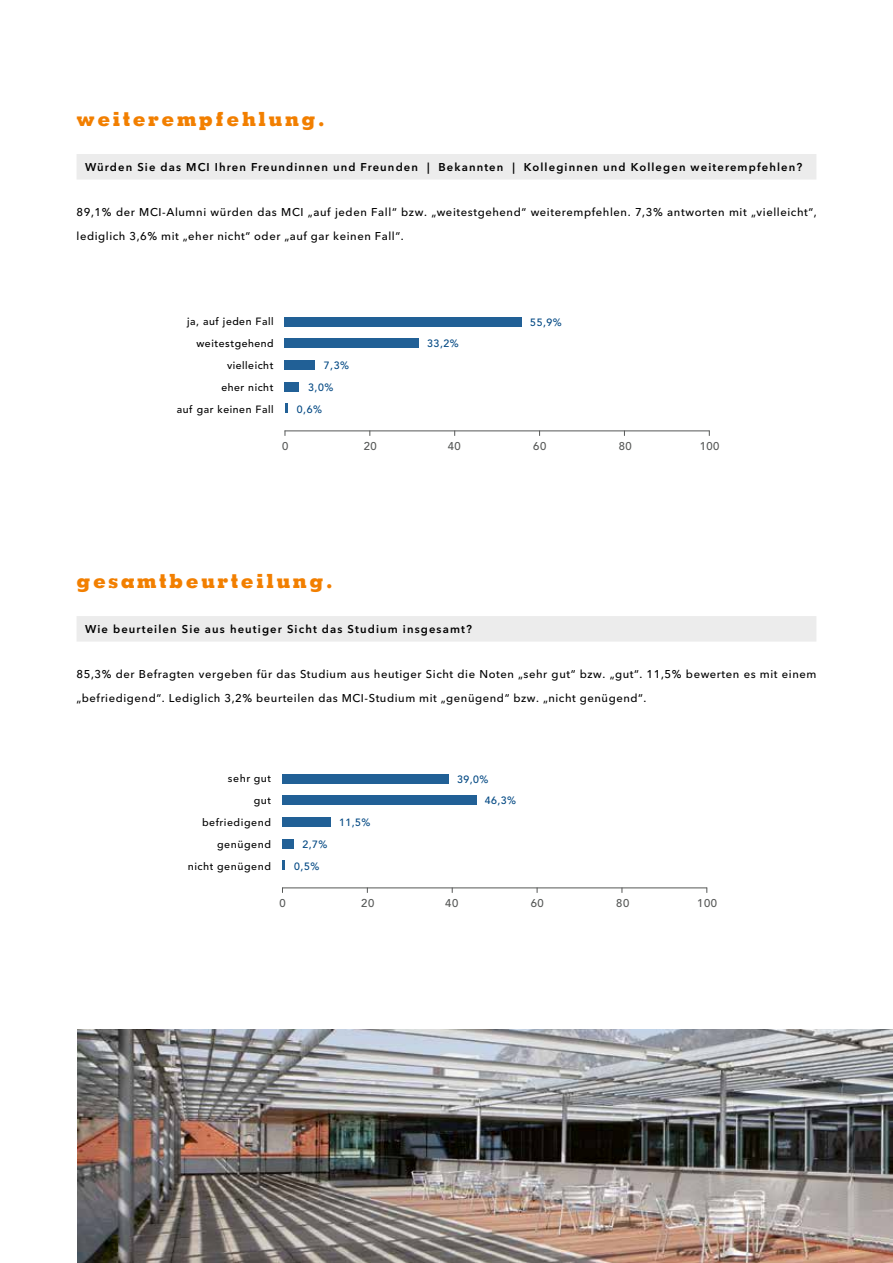
<style>
.page{position:relative;width:893px;height:1263px;background:#fff}
.page>*{position:absolute;margin:0;border:0;box-sizing:border-box;transform-origin:0 0}
.t1{font:800 19.5px "Memphis";letter-spacing:.125em;color:#f27f00}
.t2{font:500 11.25px/24px "Avenir Next LT Pro";letter-spacing:.05em;color:#000}
.t3{font:600 11.25px "Avenir Next LT Pro";letter-spacing:.1em;color:#000}
.t4{font:500 11.25px "Avenir";letter-spacing:.05em;color:#555756}
.t5{font:500 10.5px/21.9px "Avenir";letter-spacing:.05em;color:#000;text-align:right}
.t6{font:500 10.5px/21.8px "Avenir";letter-spacing:.05em;color:#004782}
.t7{font:500 10.5px/21.9px "Avenir Next LT Pro";letter-spacing:.05em;color:#000;text-align:right}
</style>
<div class="page">
<img style="left:78px;top:1029px;width:815px;height:234px">
<hr style="left:285px;top:430px;width:425px;height:1px;background:#555756">
<div style="left:285px;top:382px;width:14px;height:9px;background:#216096"></div>
<svg style="left:285px;top:404px;width:3px;height:9px"></svg>
<div style="left:285px;top:360px;width:30px;height:10px;background:#216096"></div>
<div style="left:285px;top:339px;width:134px;height:9px;background:#216096"></div>
<div style="left:285px;top:317px;width:237px;height:9px;background:#216096"></div>
<hr style="left:282px;top:887px;width:425px;height:1px;background:#555756">
<div style="left:282px;top:817px;width:49px;height:10px;background:#216096"></div>
<div style="left:282px;top:839px;width:12px;height:9px;background:#216096"></div>
<svg style="left:282px;top:861px;width:3px;height:9px"></svg>
<div style="left:282px;top:796px;width:195px;height:9px;background:#216096"></div>
<div style="left:282px;top:774px;width:167px;height:9px;background:#216096"></div>
<div style="left:77px;top:616px;width:739px;height:26px;background:#ececec"></div>
<div style="left:77px;top:154px;width:739px;height:26px;background:#ececec"></div>
<h1 class="t1" style="left:77px;top:106px;width:250px">weiterempfehlung.</h1>
<p class="t3" style="left:85px;top:160px;width:719px">Würden Sie das MCI Ihren Freundinnen und Freunden | Bekannten | Kolleginnen und Kollegen weiterempfehlen?</p>
<p class="t2" style="left:77px;top:200px;width:742px">89,1% der MCI-Alumni würden das MCI „auf jeden Fall“ bzw. „weitestgehend“ weiterempfehlen. 7,3% antworten mit „vielleicht“, lediglich 3,6% mit „eher nicht“ oder „auf gar keinen Fall“.</p>
<p class="t5" style="left:177px;top:311px;width:98px">ja, auf jeden Fall weitestgehend vielleicht<br>eher nicht<br>auf gar keinen Fall</p>
<p class="t6" style="left:324px;top:355px;width:27px">7,3%</p>
<p class="t6" style="left:297px;top:377px;width:38px;text-indent:11px">3,0%<br>0,6%</p>
<p class="t6" style="left:427px;top:333px;width:33px">33,2%</p>
<p class="t6" style="left:530px;top:312px;width:33px">55,9%</p>
<p class="t4" style="left:282px;top:440px;width:8px">0</p>
<p class="t4" style="left:364px;top:440px;width:15px">20</p>
<p class="t4" style="left:448px;top:440px;width:15px">40</p>
<p class="t4" style="left:533px;top:440px;width:15px">60</p>
<p class="t4" style="left:619px;top:440px;width:15px">80</p>
<p class="t4" style="left:700px;top:440px;width:21px">100</p>
<h1 class="t1" style="left:77px;top:568px;width:257px">gesamtbeurteilung.</h1>
<p class="t3" style="left:85px;top:622px;width:388px">Wie beurteilen Sie aus heutiger Sicht das Studium insgesamt?</p>
<p class="t2" style="left:77px;top:662px;width:741px">85,3% der Befragten vergeben für das Studium aus heutiger Sicht die Noten „sehr gut“ bzw. „gut“. 11,5% bewerten es mit einem „befriedigend“. Lediglich 3,2% beurteilen das MCI-Studium mit „genügend“ bzw. „nicht genügend“.</p>
<p class="t7" style="left:188px;top:767px;width:85px">sehr gut<br>gut befriedigend genügend<br>nicht genügend</p>
<p class="t6" style="left:294px;top:834px;width:35px;text-indent:8px">2,7%<br>0,5%</p>
<p class="t6" style="left:339px;top:812px;width:33px">11,5%</p>
<p class="t6" style="left:457px;top:768px;width:33px">39,0%</p>
<p class="t6" style="left:485px;top:790px;width:33px">46,3%</p>
<p class="t4" style="left:280px;top:896px;width:8px">0</p>
<p class="t4" style="left:361px;top:896px;width:15px">20</p>
<p class="t4" style="left:445px;top:896px;width:15px">40</p>
<p class="t4" style="left:531px;top:896px;width:15px">60</p>
<p class="t4" style="left:616px;top:896px;width:15px">80</p>
<p class="t4" style="left:697px;top:896px;width:21px">100</p>
</div>
